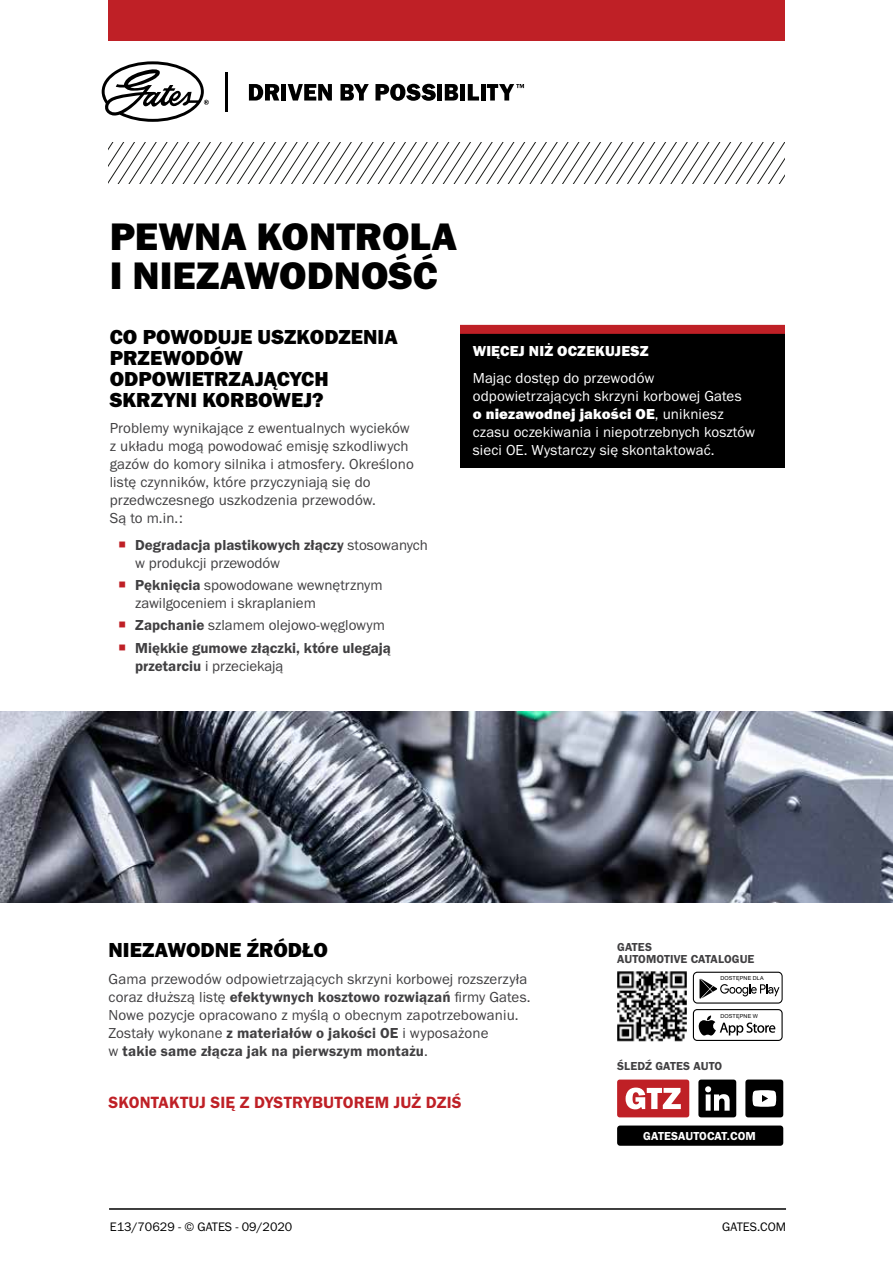
<style>
.page{position:relative;width:893px;height:1263px;background:#fff}
.page>*{position:absolute;margin:0;border:0;box-sizing:border-box;transform-origin:0 0}
.t1{font:39.75px/39px "Franklin Gothic URW Hea";color:#000}
.t2{font:21px/21px "Franklin Gothic URW Hea";color:#000}
.t3{font:16.8px "Franklin Gothic URW Dem";letter-spacing:.01em;color:#bf2026}
.t4{font:15px/18px "Franklin Gothic URW Boo";letter-spacing:.005em;color:#414042}
.t5{font:15px/18px "Franklin Gothic URW Boo";letter-spacing:.01em;color:#fff}
.t6{font:15px "Franklin Gothic URW Dem";color:#414042}
.t7{font:15px "Franklin Gothic URW Hea";letter-spacing:.01em;color:#fff}
.t8{font:12.75px "Franklin Gothic URW Boo";color:#000}
.t9{font:12px/12px "Franklin Gothic URW Dem";letter-spacing:.01em;color:#414042}
.t10{font:12px "Franklin Gothic URW Dem";letter-spacing:.01em;color:#fff}
.t11{font:5.4px "Arial";letter-spacing:.025em;color:#000}
.s1{font-family:"Franklin Gothic URW Boo"}
.s2{font-family:"Franklin Gothic URW Dem"}
</style>
<div class="page">
<hr style="left:109px;top:1208px;width:677px;height:2px;background:#000">
<div style="left:460px;top:330px;width:325px;height:138px;background:#000"></div>
<div style="left:460px;top:325px;width:325px;height:9px;background:#bf2026"></div>
<img style="left:0;top:711px;width:893px;height:192px">
<div style="left:617px;top:1125px;width:166px;height:21px;background:#000;border-radius:3px"></div>
<img style="left:617px;top:972px;width:70px;height:69px">
<svg style="left:693px;top:1009px;width:90px;height:32px"></svg>
<svg style="left:693px;top:972px;width:90px;height:31px"></svg>
<svg style="left:698px;top:1079px;width:38px;height:38px"></svg>
<svg style="left:617px;top:1079px;width:72px;height:38px"></svg>
<svg style="left:745px;top:1079px;width:38px;height:38px"></svg>
<div style="left:108px;top:0;width:677px;height:40px;background:#bf2026"></div>
<hr style="left:225px;top:72px;width:3px;height:39px;background:#000">
<svg style="left:249px;top:84px;width:30px;height:17px"></svg>
<div style="left:281px;top:84px;width:5px;height:17px;background:#000"></div>
<svg style="left:288px;top:84px;width:44px;height:17px"></svg>
<svg style="left:340px;top:84px;width:29px;height:17px"></svg>
<svg style="left:375px;top:84px;width:61px;height:17px"></svg>
<div style="left:437px;top:84px;width:5px;height:17px;background:#000"></div>
<svg style="left:445px;top:84px;width:13px;height:17px"></svg>
<div style="left:460px;top:84px;width:5px;height:17px;background:#000"></div>
<svg style="left:468px;top:84px;width:11px;height:17px"></svg>
<div style="left:481px;top:84px;width:5px;height:17px;background:#000"></div>
<svg style="left:487px;top:84px;width:37px;height:17px"></svg>
<svg style="left:102px;top:61px;width:107px;height:61px"></svg>
<svg style="left:108px;top:143px;width:677px;height:40px"></svg>
<h1 class="t1" style="left:110px;top:216px;width:349px">PEWNA KONTROLA<br>I NIEZAWODNOŚĆ</h1>
<h2 class="t2" style="left:110px;top:326px;width:289px">CO POWODUJE USZKODZENIA<br>PRZEWODÓW<br>ODPOWIETRZAJĄCYCH<br>SKRZYNI KORBOWEJ?</h2>
<p class="t4" style="left:110px;top:419px;width:306px">Problemy wynikające z ewentualnych wycieków z układu mogą powodować emisję szkodliwych gazów do komory silnika i atmosfery. Określono listę czynników, które przyczyniają się do przedwczesnego uszkodzenia przewodów.<br>Są to m.in.:</p>
<p class="t6" style="left:135px;top:536px;width:294px">Degradacja plastikowych złączy <span class="s1">stosowanych</span></p>
<p class="t4" style="left:135px;top:551px;width:249px;line-height:22.2px">w produkcji przewodów<br><span class="s2">Pęknięcia</span> spowodowane wewnętrznym</p>
<p class="t4" style="left:135px;top:592px;width:251px;line-height:22.2px">zawilgoceniem i skraplaniem<br><span class="s2">Zapchanie</span> szlamem olejowo-węglowym</p>
<p class="t6" style="left:135px;top:638px;width:257px">Miękkie gumowe złączki, które ulegają</p>
<p class="t4" style="left:135px;top:656px;width:150px"><span class="s2">przetarciu</span> i przeciekają</p>
<p class="t7" style="left:473px;top:342px;width:177px">WIĘCEJ NIŻ OCZEKUJESZ</p>
<p class="t5" style="left:473px;top:369px;width:270px">Mając dostęp do przewodów odpowietrzających skrzyni korbowej Gates</p>
<p class="t7" style="left:473px;top:404px;width:252px">o niezawodnej jakości OE<span class="s1">, unikniesz</span></p>
<p class="t5" style="left:473px;top:423px;width:284px">czasu oczekiwania i niepotrzebnych kosztów sieci OE. Wystarczy się skontaktować.</p>
<h2 class="t2" style="left:109px;top:939px;width:221px">NIEZAWODNE ŹRÓDŁO</h2>
<p class="t4" style="left:109px;top:969px;width:424px">Gama przewodów odpowietrzających skrzyni korbowej rozszerzyła coraz dłuższą listę <span class="s2">efektywnych kosztowo rozwiązań</span> firmy Gates.<br>Nowe pozycje opracowano z myślą o obecnym zapotrzebowaniu.<br>Zostały wykonane <span class="s2">z materiałów o jakości OE</span> i wyposażone</p>
<p class="t6" style="left:109px;top:1041px;width:321px"><span class="s1">w</span> takie same złącza jak na pierwszym montażu<span class="s1">.</span></p>
<p class="t3" style="left:109px;top:1092px;width:355px">SKONTAKTUJ SIĘ Z DYSTRYBUTOREM JUŻ DZIŚ</p>
<p class="t9" style="left:617px;top:941px;width:139px">GATES<br>AUTOMOTIVE CATALOGUE</p>
<p class="t11" style="left:720px;top:975px;width:45px">DOSTĘPNE DLA</p>
<p class="t11" style="left:720px;top:1013px;width:39px">DOSTĘPNE W</p>
<p class="t9" style="left:617px;top:1060px;width:107px">ŚLEDŹ GATES AUTO</p>
<p class="t10" style="left:643px;top:1128px;width:114px">GATESAUTOCAT.COM</p>
<p class="t8" style="left:110px;top:1219px;width:184px">E13/70629 - © GATES - 09/2020</p>
<p class="t8" style="left:722px;top:1219px;width:65px">GATES.COM</p>
</div>
